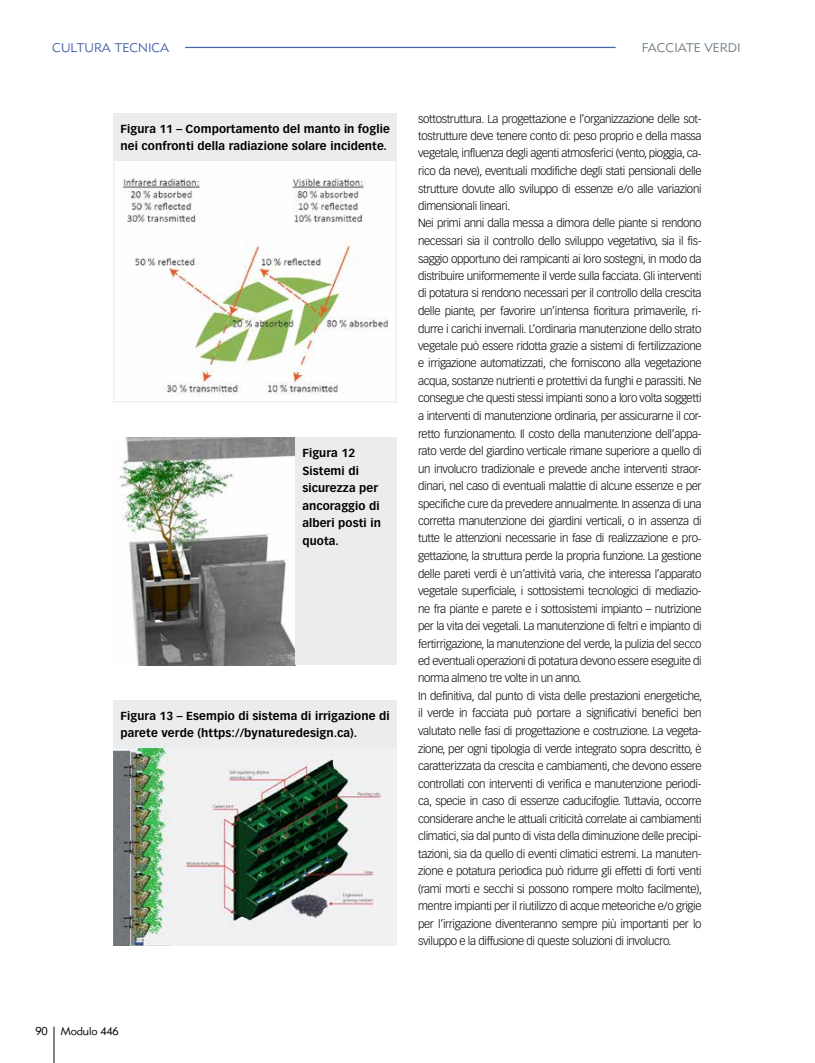
<style>
.page{position:relative;width:815px;height:1063px;background:#fff}
.page>*{position:absolute;margin:0;border:0;box-sizing:border-box;transform-origin:0 0}
.t1{font:12.5px "Metro Lite LT Two";color:#4762ab}
.t2{font:12.5px "Metro Lite LT Two";color:#717e86}
.t3{font:300 11.5px/17.5px "Vectora LT Std";letter-spacing:-.03em;color:#000}
.t4{font:700 11.5px/17.5px "Vectora LT Std";letter-spacing:.01em;color:#000}
.t5{font:11.25px "Metro Lite LT Two";letter-spacing:-.015em;color:#000}
</style>
<div class="page">
<hr style="left:53px;top:1027px;width:2px;height:36px;background:#717e86">
<img style="left:120px;top:178px;width:269px;height:218px">
<div style="left:113px;top:158px;width:284px;height:244px;border:1px solid #eaecee"></div>
<img style="left:119px;top:437px;width:176px;height:228px">
<img style="left:113px;top:748px;width:284px;height:197px">
<div style="left:113px;top:113px;width:284px;height:48px;background:#eaecee"></div>
<div style="left:295px;top:437px;width:102px;height:228px;background:#eaecee"></div>
<div style="left:113px;top:700px;width:284px;height:48px;background:#eaecee"></div>
<hr style="left:185px;top:47px;width:431px;height:1px;background:#4762ab">
<p class="t1" style="left:52px;top:40px;width:119px">CULTURA TECNICA</p>
<p class="t2" style="left:642px;top:40px;width:100px">FACCIATE VERDI</p>
<p class="t4" style="left:120px;top:120px;width:271px">Figura 11 – Comportamento del manto in foglie nei confronti della radiazione solare incidente.</p>
<p class="t4" style="left:302px;top:444px;width:80px">Figura 12<br>Sistemi di sicurezza per ancoraggio di alberi posti in quota.</p>
<p class="t4" style="left:120px;top:707px;width:271px">Figura 13 – Esempio di sistema di irrigazione di parete verde (https://bynaturedesign.ca).</p>
<p class="t3" style="left:418px;top:110px;width:285px">sottostruttura. La progettazione e l’organizzazione delle sot&shy;tostrutture deve tenere conto di: peso proprio e della massa vegetale, influenza degli agenti atmosferici (vento, pioggia, ca&shy;rico da neve), eventuali modifiche degli stati pensionali delle strutture dovute allo sviluppo di essenze e/o alle variazioni dimensionali lineari.<br>Nei primi anni dalla messa a dimora delle piante si rendono necessari sia il controllo dello sviluppo vegetativo, sia il fis&shy;saggio opportuno dei rampicanti ai loro sostegni, in modo da distribuire uniformemente il verde sulla facciata. Gli interventi di potatura si rendono necessari per il controllo della crescita delle piante, per favorire un’intensa fioritura primaverile, ri&shy;durre i carichi invernali. L’ordinaria manutenzione dello strato vegetale può essere ridotta grazie a sistemi di fertilizzazione e irrigazione automatizzati, che forniscono alla vegetazione acqua, sostanze nutrienti e protettivi da funghi e parassiti. Ne consegue che questi stessi impianti sono a loro volta soggetti a interventi di manutenzione ordinaria, per assicurarne il cor&shy;retto funzionamento. Il costo della manutenzione dell’appa&shy;rato verde del giardino verticale rimane superiore a quello di un involucro tradizionale e prevede anche interventi straor&shy;dinari, nel caso di eventuali malattie di alcune essenze e per specifiche cure da prevedere annualmente. In assenza di una corretta manutenzione dei giardini verticali, o in assenza di tutte le attenzioni necessarie in fase di realizzazione e pro&shy;gettazione, la struttura perde la propria funzione. La gestione delle pareti verdi è un’attività varia, che interessa l’apparato vegetale superficiale, i sottosistemi tecnologici di mediazio&shy;ne fra piante e parete e i sottosistemi impianto – nutrizione per la vita dei vegetali. La manutenzione di feltri e impianto di fertirrigazione, la manutenzione del verde, la pulizia del secco ed eventuali operazioni di potatura devono essere eseguite di norma almeno tre volte in un anno.<br>In definitiva, dal punto di vista delle prestazioni energetiche, il verde in facciata può portare a significativi benefici ben valutato nelle fasi di progettazione e costruzione. La vegeta&shy;zione, per ogni tipologia di verde integrato sopra descritto, è caratterizzata da crescita e cambiamenti, che devono essere controllati con interventi di verifica e manutenzione periodi&shy;ca, specie in caso di essenze caducifoglie. Tuttavia, occorre considerare anche le attuali criticità correlate ai cambiamenti climatici, sia dal punto di vista della diminuzione delle precipi&shy;tazioni, sia da quello di eventi climatici estremi. La manuten&shy;zione e potatura periodica può ridurre gli effetti di forti venti (rami morti e secchi si possono rompere molto facilmente), mentre impianti per il riutilizzo di acque meteoriche e/o grigie per l’irrigazione diventeranno sempre più importanti per lo sviluppo e la diffusione di queste soluzioni di involucro.</p>
<p class="t5" style="left:35px;top:1025px;width:85px">90 Modulo 446</p>
</div>
